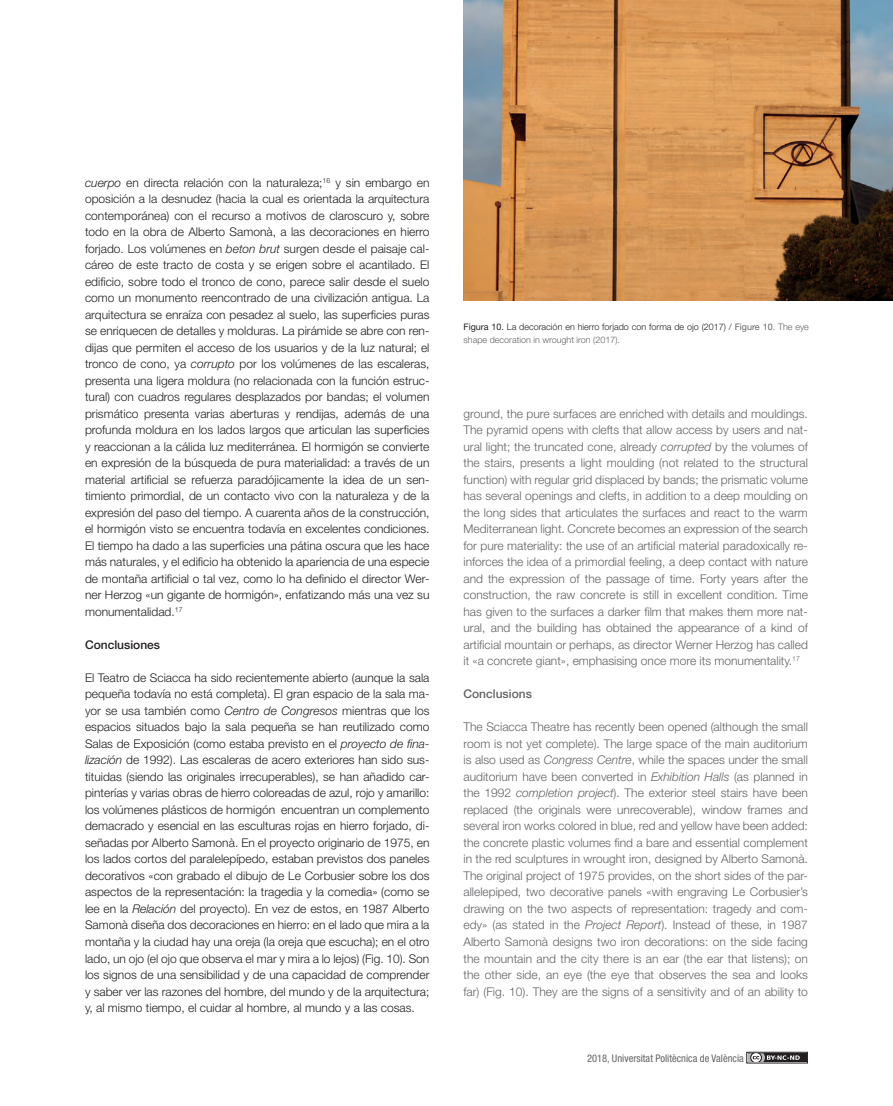
<style>
.page{position:relative;width:893px;height:1106px;background:#fff}
.page>*{position:absolute;margin:0;border:0;box-sizing:border-box;transform-origin:0 0}
.t1{font:300 12px/16.5px "Helvetica Neue LT Std";color:#231f20;text-align:justify}
.t2{font:300 12px/16.5px "Helvetica Neue LT Std";color:#636366;text-align:justify}
.t3{font:500 12px "Helvetica Neue LT Std";color:#231f20}
.t4{font:500 12px "Helvetica Neue LT Std";color:#636366}
.t5{font:condensed 10.5px "Helvetica Neue LT Std";color:#636366}
.t6{font:300 9px/12.8px "Helvetica Neue LT Std";color:#231f20}
.s1{font-style:italic}
.s2{font-weight:400}
.s3{font-weight:400;color:#636366}
.s4{color:#636366}
</style>
<div class="page">
<div style="left:746px;top:1051px;width:62px;height:12px;border:1px solid #231f20"></div>
<div style="left:748px;top:1053px;width:58px;height:8px;background:#231f20"></div>
<svg style="left:748px;top:1053px;width:52px;height:8px"></svg>
<img style="left:463px;top:0;width:430px;height:300px">
<p class="t1" style="left:85px;top:174px;width:346px"><span class="s1">cuerpo</span> en directa relación con la naturaleza;<sup>16</sup> y sin embargo en oposición a la desnudez (hacia la cual es orientada la arquitectura contemporánea) con el recurso a motivos de claroscuro y, sobre todo en la obra de Alberto Samonà, a las decoraciones en hierro forjado. Los volúmenes en <span class="s1">beton brut</span> surgen desde el paisaje cal&shy;cáreo de este tracto de costa y se erigen sobre el acantilado. El edificio, sobre todo el tronco de cono, parece salir desde el suelo como un monumento reencontrado de una civilización antigua. La arquitectura se enraíza con pesadez al suelo, las superficies puras se enriquecen de detalles y molduras. La pirámide se abre con ren&shy;dijas que permiten el acceso de los usuarios y de la luz natural; el tronco de cono, ya <span class="s1">corrupto</span> por los volúmenes de las escaleras, presenta una ligera moldura (no relacionada con la función estruc&shy;tural) con cuadros regulares desplazados por bandas; el volumen prismático presenta varias aberturas y rendijas, además de una profunda moldura en los lados largos que articulan las superficies y reaccionan a la cálida luz mediterránea. El hormigón se convierte en expresión de la búsqueda de pura materialidad: a través de un material artificial se refuerza paradójicamente la idea de un sen&shy;timiento primordial, de un contacto vivo con la naturaleza y de la expresión del paso del tiempo. A cuarenta años de la construcción, el hormigón visto se encuentra todavía en excelentes condiciones.<br>El tiempo ha dado a las superficies una pátina oscura que les hace más naturales, y el edificio ha obtenido la apariencia de una especie de montaña artificial o tal vez, como lo ha definido el director Wer&shy;ner Herzog «un gigante de hormigón», enfatizando más una vez su monumentalidad.<sup>17</sup></p>
<p class="t3" style="left:85px;top:637px;width:77px">Conclusiones</p>
<p class="t1" style="left:85px;top:669px;width:346px">El Teatro de Sciacca ha sido recientemente abierto (aunque la sala pequeña todavía no está completa). El gran espacio de la sala ma&shy;yor se usa también como <span class="s1">Centro de Congresos</span> mientras que los espacios situados bajo la sala pequeña se han reutilizado como Salas de Exposición (como estaba previsto en el <span class="s1">proyecto de fina&shy;lización</span> de 1992). Las escaleras de acero exteriores han sido sus&shy;tituidas (siendo las originales irrecuperables), se han añadido car&shy;pinterías y varias obras de hierro coloreadas de azul, rojo y amarillo: los volúmenes plásticos de hormigón encuentran un complemento demacrado y esencial en las esculturas rojas en hierro forjado, di&shy;señadas por Alberto Samonà. En el proyecto originario de 1975, en los lados cortos del paralelepípedo, estaban previstos dos paneles decorativos «con grabado el dibujo de Le Corbusier sobre los dos aspectos de la representación: la tragedia y la comedia» (como se lee en la <span class="s1">Relación</span> del proyecto). En vez de estos, en 1987 Alberto Samonà diseña dos decoraciones en hierro: en el lado que mira a la montaña y la ciudad hay una oreja (la oreja que escucha); en el otro lado, un ojo (el ojo que observa el mar y mira a lo lejos) (Fig. 10). Son los signos de una sensibilidad y de una capacidad de comprender y saber ver las razones del hombre, del mundo y de la arquitectura; y, al mismo tiempo, el cuidar al hombre, al mundo y a las cosas.</p>
<p class="t6" style="left:463px;top:320px;width:347px"><span class="s2">Figura 10.</span> La decoración en hierro forjado con forma de ojo (2017) / <span class="s3">Figure 10</span><span class="s4">. The eye shape decoration in wrought iron (2017).</span></p>
<p class="t2" style="left:463px;top:405px;width:346px">ground, the pure surfaces are enriched with details and mouldings.<br>The pyramid opens with clefts that allow access by users and nat&shy;ural light; the truncated cone, already <span class="s1">corrupted</span> by the volumes of the stairs, presents a light moulding (not related to the structural function) with regular grid displaced by bands; the prismatic volume has several openings and clefts, in addition to a deep moulding on the long sides that articulates the surfaces and react to the warm Mediterranean light. Concrete becomes an expression of the search for pure materiality: the use of an artificial material paradoxically re&shy;inforces the idea of a primordial feeling, a deep contact with nature and the expression of the passage of time. Forty years after the construction, the raw concrete is still in excellent condition. Time has given to the surfaces a darker film that makes them more nat&shy;ural, and the building has obtained the appearance of a kind of artificial mountain or perhaps, as director Werner Herzog has called it «a concrete giant», emphasising once more its monumentality.<sup>17</sup></p>
<p class="t4" style="left:463px;top:687px;width:70px">Conclusions</p>
<p class="t2" style="left:463px;top:718px;width:346px">The Sciacca Theatre has recently been opened (although the small room is not yet complete). The large space of the main auditorium is also used as <span class="s1">Congress Centre</span>, while the spaces under the small auditorium have been converted in <span class="s1">Exhibition Halls</span> (as planned in the 1992 <span class="s1">completion project</span>). The exterior steel stairs have been replaced (the originals were unrecoverable), window frames and several iron works colored in blue, red and yellow have been added: the concrete plastic volumes find a bare and essential complement in the red sculptures in wrought iron, designed by Alberto Samonà.<br>The original project of 1975 provides, on the short sides of the par&shy;allelepiped, two decorative panels «with engraving Le Corbusier’s drawing on the two aspects of representation: tragedy and com&shy;edy» (as stated in the <span class="s1">Project Report</span>). Instead of these, in 1987<br>Alberto Samonà designs two iron decorations: on the side facing the mountain and the city there is an ear (the ear that listens); on the other side, an eye (the eye that observes the sea and looks far) (Fig. 10). They are the signs of a sensitivity and of an ability to</p>
<p class="t5" style="left:587px;top:1051px;width:158px">2018, Universitat Politècnica de València</p>
</div>
